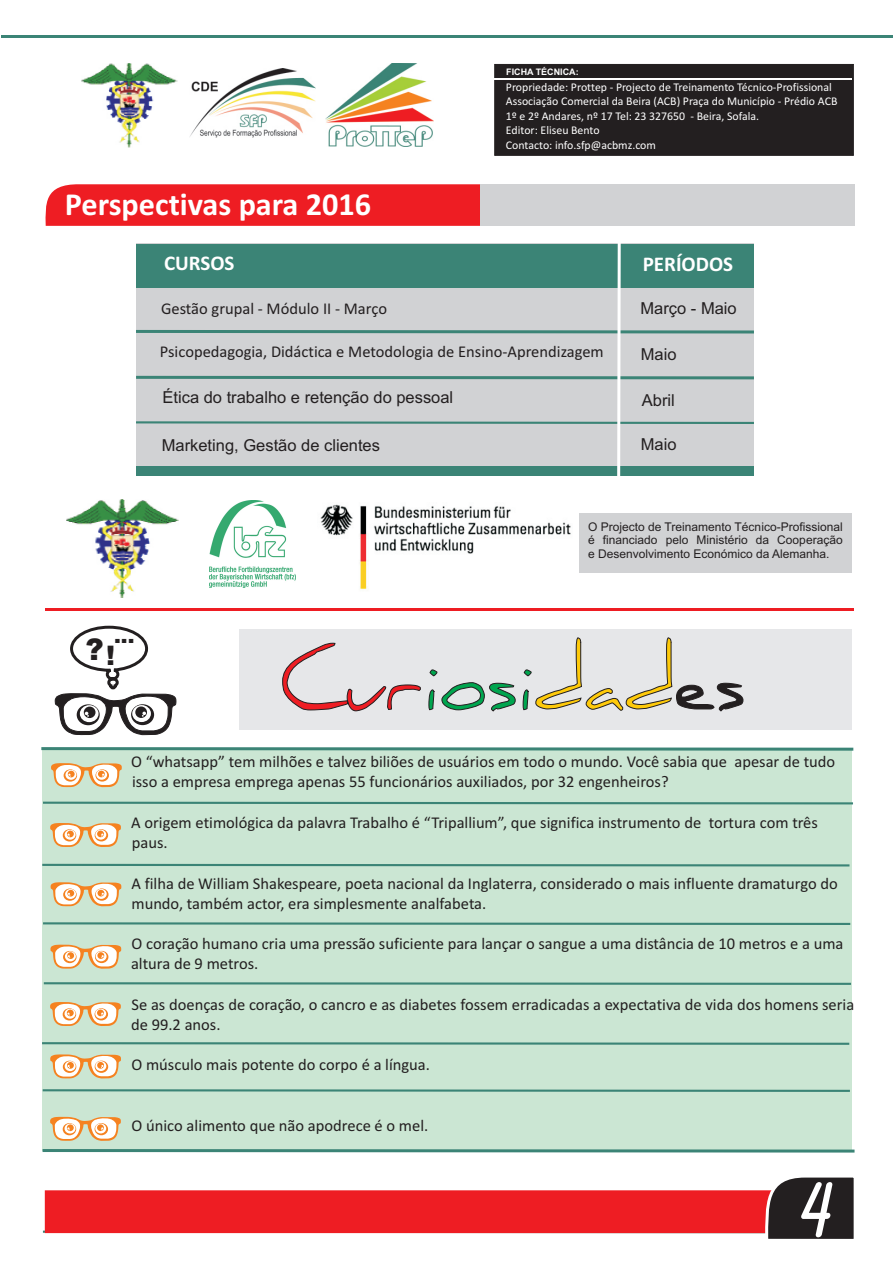
<style>
.page{position:relative;width:893px;height:1263px;background:#fff}
.page>*{position:absolute;margin:0;border:0;box-sizing:border-box;transform-origin:0 0}
.t1{font:700 32.25px "Calibri";color:#fff}
.t2{font:900 30px "Arial";color:#231f20}
.t3{font:700 21px "Calibri";color:#fff}
.t4{font:900 20.4px "Arial";color:#231f20}
.t5{font:16.5px/20.1px "Calibri";color:#231f20}
.t6{font:16.5px "Arial";color:#231f20}
.t7{font:12px/13.4px "Arial";color:#231f20;text-align:justify}
.t8{font:11.85px/14.4px "Calibri";color:#fff}
.t9{font:700 9px "Arial";color:#fff}
</style>
<div class="page">
<div style="left:43px;top:749px;width:809px;height:402px;background:#cbe6d3"></div>
<svg style="left:42px;top:1147px;width:813px;height:6px"></svg>
<svg style="left:42px;top:1177px;width:812px;height:62px"></svg>
<svg style="left:55px;top:625px;width:121px;height:110px"></svg>
<svg style="left:42px;top:800px;width:811px;height:5px"></svg>
<svg style="left:42px;top:863px;width:808px;height:4px"></svg>
<svg style="left:42px;top:921px;width:809px;height:5px"></svg>
<svg style="left:42px;top:981px;width:809px;height:5px"></svg>
<svg style="left:42px;top:1041px;width:808px;height:5px"></svg>
<svg style="left:42px;top:1088px;width:808px;height:5px"></svg>
<svg style="left:51px;top:763px;width:71px;height:24px"></svg>
<svg style="left:50px;top:823px;width:71px;height:24px"></svg>
<svg style="left:51px;top:882px;width:70px;height:24px"></svg>
<svg style="left:50px;top:945px;width:71px;height:24px"></svg>
<svg style="left:50px;top:1002px;width:71px;height:24px"></svg>
<svg style="left:50px;top:1054px;width:71px;height:24px"></svg>
<svg style="left:50px;top:1117px;width:71px;height:24px"></svg>
<div style="left:580px;top:513px;width:272px;height:59px;background:#d1d2d4"></div>
<div style="left:45px;top:184px;width:435px;height:42px;background:#ee1d23"></div>
<div style="left:480px;top:184px;width:374px;height:42px;background:#d1d2d4"></div>
<svg style="left:136px;top:243px;width:618px;height:233px;background:#a9bdbb"></svg>
<div style="left:494px;top:64px;width:360px;height:92px;background:#231f20"></div>
<hr style="left:488px;top:78px;width:364px;height:1px;background:#fff">
<img style="left:326px;top:63px;width:107px;height:84px">
<img style="left:81px;top:63px;width:97px;height:85px">
<img style="left:190px;top:69px;width:125px;height:68px">
<img style="left:320px;top:504px;width:251px;height:86px">
<img style="left:67px;top:500px;width:111px;height:97px">
<img style="left:209px;top:501px;width:87px;height:86px">
<div style="left:239px;top:629px;width:613px;height:101px;background:#e6e7e9"></div>
<svg style="left:282px;top:642px;width:139px;height:69px"></svg>
<svg style="left:428px;top:637px;width:316px;height:75px"></svg>
<hr style="left:45px;top:608px;width:809px;height:3px;background:#ee1d23">
<svg style="left:41px;top:747px;width:813px;height:5px"></svg>
<hr style="left:1px;top:35px;width:892px;height:3px;background:#3b8476">
<p class="t9" style="left:506px;top:68px;width:74px">FICHA TÉCNICA:</p>
<h1 class="t1" style="left:65px;top:191px;width:308px">Perspectivas para 2016</h1>
<p class="t8" style="left:506px;top:81px;width:333px">Propriedade: Prottep - Projecto de Treinamento Técnico-Profissional Associação Comercial da Beira (ACB) Praça do Município - Prédio ACB 1º e 2º Andares, nº 17 Tel: 23 327650 - Beira, Sofala.<br>Editor: Eliseu Bento<br>Contacto: info.sfp@acbmz.com</p>
<p class="t3" style="left:164px;top:255px;width:72px">CURSOS</p>
<p class="t3" style="left:643px;top:255px;width:92px">PERÍODOS</p>
<p class="t5" style="left:161px;top:299px;width:227px">Gestão grupal - Módulo II - Março</p>
<p class="t5" style="left:160px;top:343px;width:445px">Psicopedagogia, Didáctica e Metodologia de Ensino-Aprendizagem</p>
<p class="t6" style="left:163px;top:391px;width:292px">Ética do trabalho e retenção do pessoal</p>
<p class="t6" style="left:640px;top:302px;width:98px">Março - Maio</p>
<p class="t6" style="left:641px;top:348px;width:37px">Maio</p>
<p class="t6" style="left:642px;top:394px;width:34px">Abril</p>
<p class="t6" style="left:641px;top:438px;width:37px">Maio</p>
<p class="t6" style="left:162px;top:439px;width:220px">Marketing, Gestão de clientes</p>
<h2 class="t2" style="left:85px;top:638px;width:31px">?<sub>!</sub></h2>
<p class="t4" style="left:114px;top:628px;width:22px">...</p>
<p class="t7" style="left:588px;top:521px;width:256px">O Projecto de Treinamento Técnico-Profissional é financiado pelo Ministério da Cooperação e Desenvolvimento Económico da Alemanha.</p>
<p class="t5" style="left:131px;top:753px;width:705px">O “whatsapp” tem milhões e talvez biliões de usuários em todo o mundo. Você sabia que apesar de tudo isso a empresa emprega apenas 55 funcionários auxiliados, por 32 engenheiros?</p>
<p class="t5" style="left:131px;top:813px;width:688px">A origem etimológica da palavra Trabalho é “Tripallium”, que significa instrumento de tortura com três paus.</p>
<p class="t5" style="left:131px;top:875px;width:708px">A filha de William Shakespeare, poeta nacional da Inglaterra, considerado o mais influente dramaturgo do mundo, também actor, era simplesmente analfabeta.</p>
<p class="t5" style="left:131px;top:935px;width:714px">O coração humano cria uma pressão suficiente para lançar o sangue a uma distância de 10 metros e a uma altura de 9 metros.</p>
<p class="t5" style="left:131px;top:995px;width:725px">Se as doenças de coração, o cancro e as diabetes fossem erradicadas a expectativa de vida dos homens seria de 99.2 anos.</p>
<p class="t5" style="left:131px;top:1056px;width:300px">O músculo mais potente do corpo é a língua.</p>
<p class="t5" style="left:131px;top:1116px;width:298px">O único alimento que não apodrece é o mel.</p>
</div>
